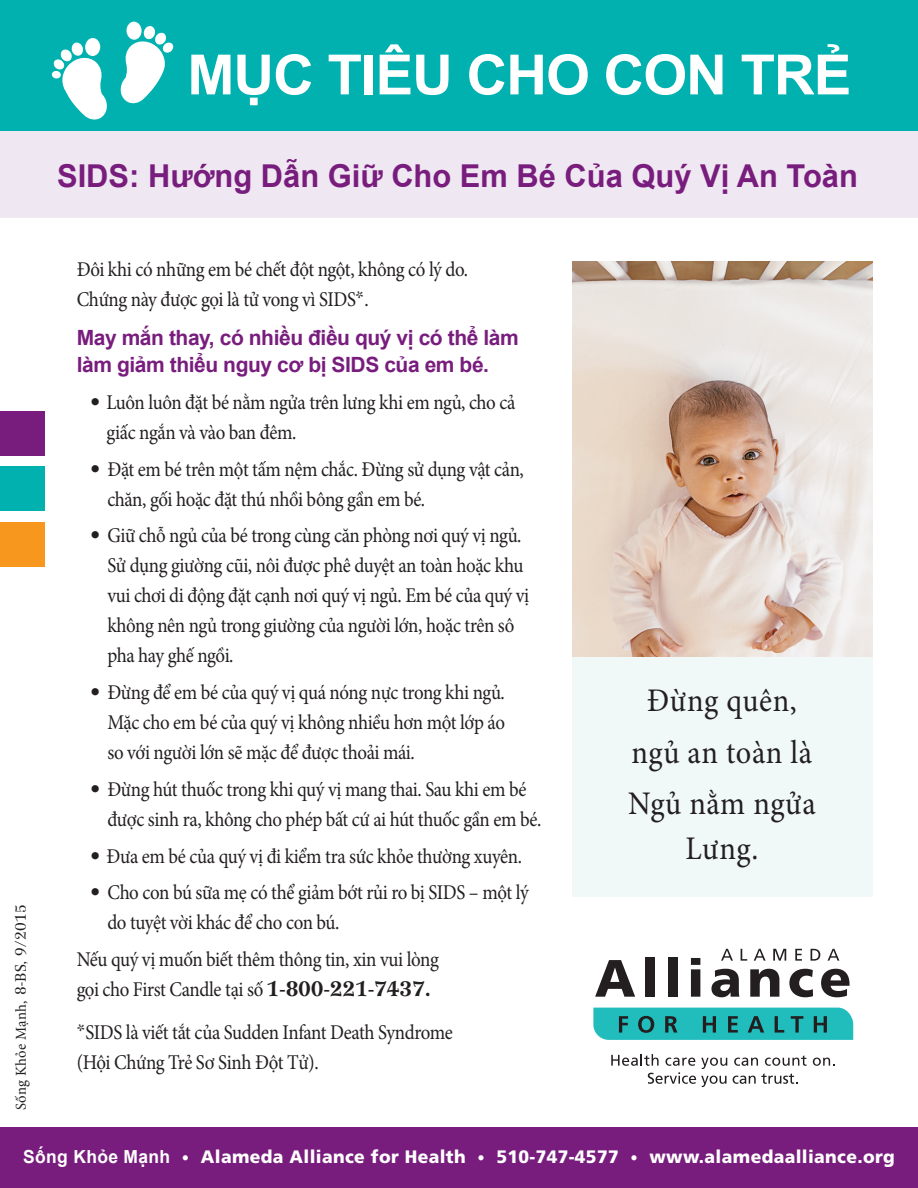
<style>
.page{position:relative;width:918px;height:1188px;background:#fff}
.page>*{position:absolute;margin:0;border:0;box-sizing:border-box;transform-origin:0 0}
.t1{font:700 55.5px "Arial";letter-spacing:-.02em;color:#fff}
.t2{font:33px/45px "Minion Pro";letter-spacing:.02em;color:#231f20;text-align:center;scale:.92 1}
.t3{font:700 31.5px "Arial";color:#781d7d}
.t4{font:21px/30px "Minion Pro";letter-spacing:-.02em;color:#231f20;scale:.9 1}
.t5{font:700 21px/27px "Arial";letter-spacing:-.02em;color:#781d7d}
.t6{font:900 18px "Frutiger";letter-spacing:.02em;color:#fff}
.t7{font:15px "Minion Pro";letter-spacing:.015em;color:#231f20}
.s1{font-family:"Wilke"}
.s2{font-family:"Wilke";font-weight:700}
.s3{font-family:"Arial";font-weight:700}
.s4{font-size:15px}
</style>
<div class="page">
<div style="left:0;top:130px;width:918px;height:88px;background:#efe7f1"></div>
<div style="left:0;top:0;width:918px;height:130px;background:#00b1b0"></div>
<div style="left:0;top:411px;width:44px;height:44px;background:#781d7d"></div>
<div style="left:0;top:466px;width:44px;height:45px;background:#00b1b0"></div>
<div style="left:0;top:522px;width:44px;height:44px;background:#f7971d"></div>
<div style="left:0;top:1128px;width:918px;height:60px;background:#781d7d"></div>
<div style="left:573px;top:579px;width:300px;height:317px;background:#f0f9f8"></div>
<svg style="left:595px;top:960px;width:40px;height:37px"></svg>
<div style="left:645px;top:957px;width:9px;height:40px;background:#231f20"></div>
<div style="left:668px;top:957px;width:9px;height:40px;background:#231f20"></div>
<svg style="left:691px;top:958px;width:9px;height:39px"></svg>
<svg style="left:711px;top:969px;width:28px;height:28px"></svg>
<svg style="left:750px;top:969px;width:29px;height:28px"></svg>
<svg style="left:789px;top:969px;width:24px;height:28px"></svg>
<svg style="left:821px;top:969px;width:29px;height:28px"></svg>
<svg style="left:593px;top:1008px;width:260px;height:32px"></svg>
<svg style="left:721px;top:949px;width:12px;height:12px"></svg>
<svg style="left:741px;top:949px;width:6px;height:12px"></svg>
<svg style="left:754px;top:949px;width:12px;height:12px"></svg>
<svg style="left:773px;top:949px;width:13px;height:12px"></svg>
<svg style="left:795px;top:949px;width:7px;height:12px"></svg>
<svg style="left:811px;top:949px;width:9px;height:12px"></svg>
<svg style="left:828px;top:949px;width:11px;height:12px"></svg>
<svg style="left:734px;top:1058px;width:24px;height:8px"></svg>
<svg style="left:765px;top:1055px;width:42px;height:11px"></svg>
<svg style="left:813px;top:1058px;width:22px;height:8px"></svg>
<svg style="left:611px;top:1054px;width:116px;height:33px"></svg>
<svg style="left:733px;top:1074px;width:65px;height:10px"></svg>
<img style="left:573px;top:261px;width:300px;height:396px">
<div style="left:85px;top:38px;width:15px;height:18px;background:#fff;border-radius:50%"></div>
<svg style="left:53px;top:42px;width:54px;height:78px"></svg>
<div style="left:52px;top:71px;width:9px;height:8px;background:#fff;border-radius:50%"></div>
<svg style="left:126px;top:21px;width:16px;height:19px"></svg>
<svg style="left:120px;top:25px;width:54px;height:79px"></svg>
<p class="t1" style="left:187px;top:38px;width:666px">MỤC TIÊU CHO CON TRẺ</p>
<p class="t3" style="left:57px;top:155px;width:802px">SIDS: Hướng Dẫn Giữ Cho Em Bé Của Quý Vị An Toàn</p>
<p class="t4" style="left:77px;top:254px;width:436px">Đôi khi có những em bé chết đột ngột, không có lý do.<br>Chứng này được gọi là tử vong vì SIDS<span class="s1">*</span>.</p>
<p class="t5" style="left:77px;top:325px;width:444px">May mắn thay, có nhiều điều quý vị có thể làm làm giảm thiểu nguy cơ bị SIDS của em bé.</p>
<p class="t4" style="left:107px;top:387px;width:456px;text-indent:-16px"><span class="s1">•</span> Luôn luôn đặt bé nằm ngửa trên lưng khi em ngủ, cho cả giấc ngắn và vào ban đêm.</p>
<p class="t4" style="left:107px;top:454px;width:464px;text-indent:-17px"><span class="s1">•</span> Đặt em bé trên một tấm nệm chắc. Đừng sử dụng vật cản, chăn, gối hoặc đặt thú nhồi bông gần em bé.</p>
<p class="t4" style="left:107px;top:521px;width:470px;text-indent:-17px"><span class="s1">•</span> Giữ chỗ ngủ của bé trong cùng căn phòng nơi quý vị ngủ.<br>Sử dụng giường cũi, nôi được phê duyệt an toàn hoặc khu vui chơi di động đặt cạnh nơi quý vị ngủ. Em bé của quý vị không nên ngủ trong giường của người lớn, hoặc trên sô pha hay ghế ngồi.</p>
<p class="t4" style="left:107px;top:677px;width:443px;text-align:justify;text-indent:-17px"><span class="s1">•</span> Đừng để em bé của quý vị quá nóng nực trong khi ngủ.<br>Mặc cho em bé của quý vị không nhiều hơn một lớp áo so với người lớn sẽ mặc để được thoải mái.</p>
<p class="t4" style="left:107px;top:774px;width:484px;text-indent:-17px"><span class="s1">•</span> Đừng hút thuốc trong khi quý vị mang thai. Sau khi em bé được sinh ra, không cho phép bất cứ ai hút thuốc gần em bé.</p>
<p class="t4" style="left:90px;top:841px;width:481px"><span class="s1">•</span> Đưa em bé của quý vị đi kiểm tra sức khỏe thường xuyên.</p>
<p class="t4" style="left:107px;top:878px;width:470px;text-indent:-17px"><span class="s1">•</span> Cho con bú sữa mẹ có thể giảm bớt rủi ro bị SIDS – một lý do tuyệt vời khác để cho con bú.</p>
<p class="t4" style="left:77px;top:944px;width:404px">Nếu quý vị muốn biết thêm thông tin, xin vui lòng gọi cho First Candle tại số <span class="s2">1-800-221-7437.</span></p>
<p class="t4" style="left:77px;top:1017px;width:420px"><span class="s1">*</span>SIDS là viết tắt của Sudden Infant Death Syndrome (Hội Chứng Trẻ Sơ Sinh Đột Tử).</p>
<p class="t2" style="left:647px;top:678px;width:164px">Đừng quên,</p>
<p class="t2" style="left:632px;top:730px;width:198px">ngủ an toàn là</p>
<p class="t2" style="left:628px;top:781px;width:206px">Ngủ nằm ngửa<br>Lưng.</p>
<p class="t7" style="left:11px;top:1110px;width:207px;rotate:-90deg">Sống Khỏe Mạnh, <span class="s1">8-BS, 9/2015</span></p>
<p class="t6" style="left:23px;top:1146px;width:873px"><span class="s3">Sống Khỏe Mạnh</span> <span class="s4">•</span> Alameda Alliance for Health <span class="s4">•</span> 510-747-4577 <span class="s4">•</span> www.alamedaalliance.org</p>
</div>
